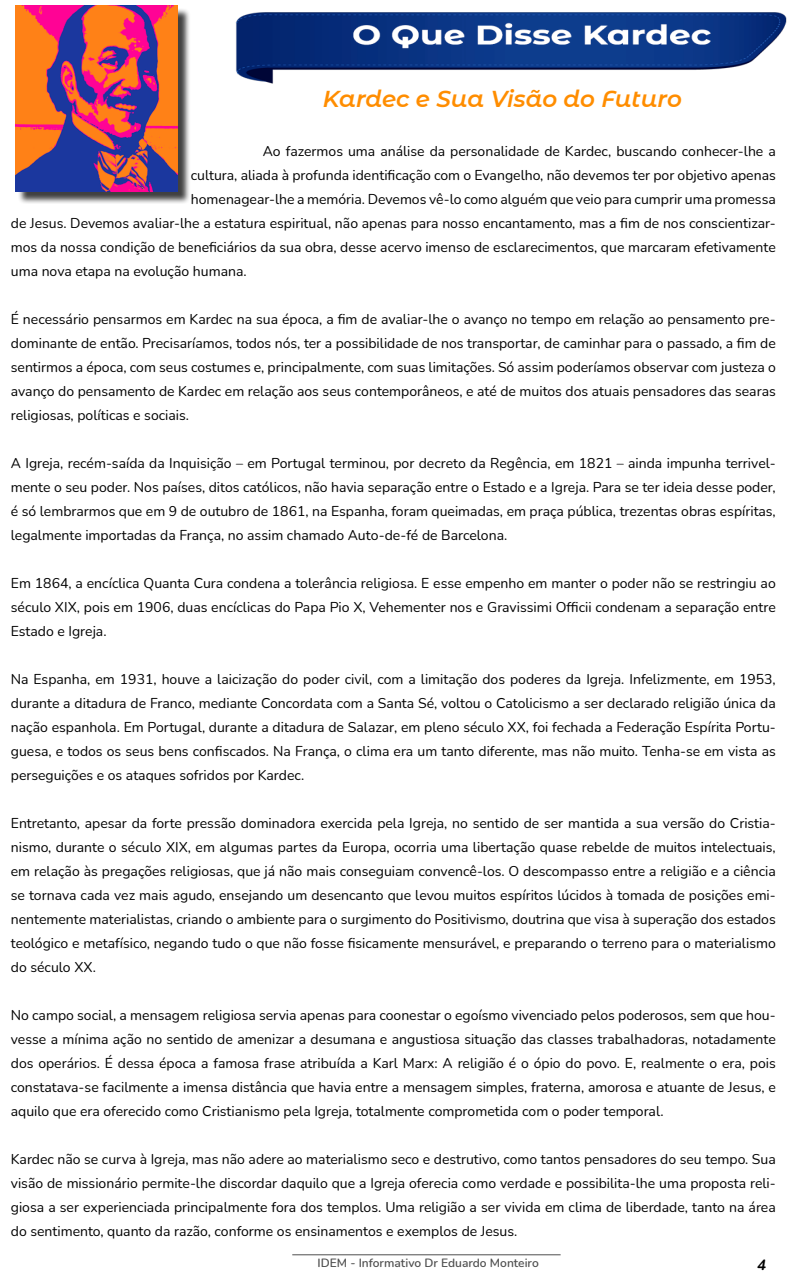
<style>
.page{position:relative;width:800px;height:1280px;background:#fff}
.page>*{position:absolute;margin:0;border:0;box-sizing:border-box;transform-origin:0 0}
.t1{font:italic 600 23px "Montserrat Alternates";letter-spacing:-.01em;color:#ff8d00}
.t2{font:italic 700 15px "Nunito";color:#000}
.t3{font:14px/24px "Nunito";color:#000;text-align:justify}
.t4{font:600 12px "Nunito";color:#4f4f4f}
</style>
<div class="page">
<hr style="left:292px;top:1254px;width:269px;height:1px;background:#4f4f4f">
<img style="left:235px;top:12px;width:552px;height:72px">
<div style="left:17px;top:7px;width:174px;height:197px;background:#000;opacity:.75"></div>
<img style="left:16px;top:6px;width:162px;height:185px">
<h1 class="t1" style="left:323px;top:83px;width:360px">Kardec e Sua Visão do Futuro</h1>
<p class="t3" style="left:263px;top:139px;width:515px">Ao fazermos uma análise da personalidade de Kardec, buscando conhecer-lhe a</p>
<p class="t3" style="left:191px;top:163px;width:587px">cultura, aliada à profunda identificação com o Evangelho, não devemos ter por objetivo apenas</p>
<p class="t3" style="left:191px;top:187px;width:587px">homenagear-lhe a memória. Devemos vê-lo como alguém que veio para cumprir uma promessa</p>
<p class="t3" style="left:11px;top:211px;width:767px">de Jesus. Devemos avaliar-lhe a estatura espiritual, não apenas para nosso encantamento, mas a fim de nos conscientizar-</p>
<p class="t3" style="left:11px;top:235px;width:767px">mos da nossa condição de beneficiários da sua obra, desse acervo imenso de esclarecimentos, que marcaram efetivamente</p>
<p class="t3" style="left:11px;top:259px;width:237px">uma nova etapa na evolução humana.</p>
<p class="t3" style="left:11px;top:307px;width:767px">É necessário pensarmos em Kardec na sua época, a fim de avaliar-lhe o avanço no tempo em relação ao pensamento pre&shy;dominante de então. Precisaríamos, todos nós, ter a possibilidade de nos transportar, de caminhar para o passado, a fim de sentirmos a época, com seus costumes e, principalmente, com suas limitações. Só assim poderíamos observar com justeza o avanço do pensamento de Kardec em relação aos seus contemporâneos, e até de muitos dos atuais pensadores das searas religiosas, políticas e sociais.</p>
<p class="t3" style="left:11px;top:451px;width:767px">A Igreja, recém-saída da Inquisição – em Portugal terminou, por decreto da Regência, em 1821 – ainda impunha terrivel&shy;mente o seu poder. Nos países, ditos católicos, não havia separação entre o Estado e a Igreja. Para se ter ideia desse poder, é só lembrarmos que em 9 de outubro de 1861, na Espanha, foram queimadas, em praça pública, trezentas obras espíritas, legalmente importadas da França, no assim chamado Auto-de-fé de Barcelona.</p>
<p class="t3" style="left:11px;top:571px;width:767px">Em 1864, a encíclica Quanta Cura condena a tolerância religiosa. E esse empenho em manter o poder não se restringiu ao século XIX, pois em 1906, duas encíclicas do Papa Pio X, Vehementer nos e Gravissimi Officii condenam a separação entre Estado e Igreja.</p>
<p class="t3" style="left:11px;top:667px;width:767px">Na Espanha, em 1931, houve a laicização do poder civil, com a limitação dos poderes da Igreja. Infelizmente, em 1953, durante a ditadura de Franco, mediante Concordata com a Santa Sé, voltou o Catolicismo a ser declarado religião única da nação espanhola. Em Portugal, durante a ditadura de Salazar, em pleno século XX, foi fechada a Federação Espírita Portu&shy;guesa, e todos os seus bens confiscados. Na França, o clima era um tanto diferente, mas não muito. Tenha-se em vista as perseguições e os ataques sofridos por Kardec.</p>
<p class="t3" style="left:11px;top:811px;width:767px">Entretanto, apesar da forte pressão dominadora exercida pela Igreja, no sentido de ser mantida a sua versão do Cristia&shy;nismo, durante o século XIX, em algumas partes da Europa, ocorria uma libertação quase rebelde de muitos intelectuais, em relação às pregações religiosas, que já não mais conseguiam convencê-los. O descompasso entre a religião e a ciência se tornava cada vez mais agudo, ensejando um desencanto que levou muitos espíritos lúcidos à tomada de posições emi&shy;nentemente materialistas, criando o ambiente para o surgimento do Positivismo, doutrina que visa à superação dos estados teológico e metafísico, negando tudo o que não fosse fisicamente mensurável, e preparando o terreno para o materialismo do século XX.</p>
<p class="t3" style="left:11px;top:1003px;width:767px">No campo social, a mensagem religiosa servia apenas para coonestar o egoísmo vivenciado pelos poderosos, sem que hou&shy;vesse a mínima ação no sentido de amenizar a desumana e angustiosa situação das classes trabalhadoras, notadamente dos operários. É dessa época a famosa frase atribuída a Karl Marx: A religião é o ópio do povo. E, realmente o era, pois constatava-se facilmente a imensa distância que havia entre a mensagem simples, fraterna, amorosa e atuante de Jesus, e aquilo que era oferecido como Cristianismo pela Igreja, totalmente comprometida com o poder temporal.</p>
<p class="t3" style="left:11px;top:1147px;width:767px">Kardec não se curva à Igreja, mas não adere ao materialismo seco e destrutivo, como tantos pensadores do seu tempo. Sua visão de missionário permite-lhe discordar daquilo que a Igreja oferecia como verdade e possibilita-lhe uma proposta reli&shy;giosa a ser experienciada principalmente fora dos templos. Uma religião a ser vivida em clima de liberdade, tanto na área do sentimento, quanto da razão, conforme os ensinamentos e exemplos de Jesus.</p>
<p class="t4" style="left:318px;top:1255px;width:223px">IDEM - Informativo Dr Eduardo Monteiro</p>
<p class="t2" style="left:757px;top:1254px;width:10px">4</p>
</div>
